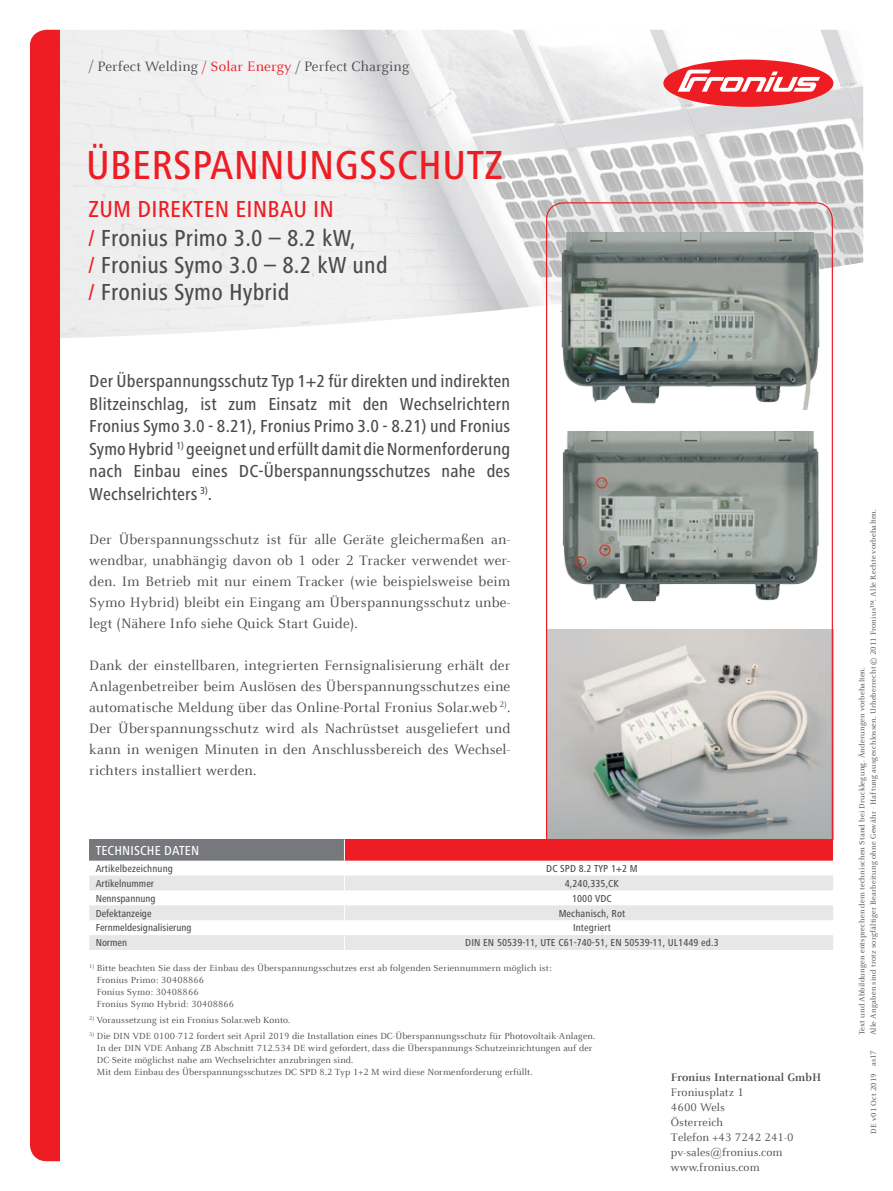
<style>
.page{position:relative;width:893px;height:1191px;background:#fff}
.page>*{position:absolute;margin:0;border:0;box-sizing:border-box;transform-origin:0 0}
.t1{font:500 condensed 42px "Frutiger Next LTW1 G";letter-spacing:.01em;color:#ee1d23}
.t2{font:500 condensed 24px/29.5px "Frutiger Next LTW1 G";letter-spacing:.01em;color:#4b4c4d}
.t3{font:500 condensed 18px/22.5px "Frutiger Next LTW1 G";letter-spacing:.01em;color:#4b4c4d;text-align:justify}
.t4{font:15px/21px "Celeste Offc Pro";letter-spacing:.01em;color:#4b4c4d;text-align:justify}
.t5{font:500 condensed 13.5px "Frutiger Next LTW1 G";letter-spacing:.01em;color:#fff}
.t6{font:12px/15px "Celeste Offc Pro";letter-spacing:.01em;color:#4b4c4d}
.t7{font:700 12px "Celeste Offc Pro";letter-spacing:.01em;color:#4b4c4d}
.t8{font:500 condensed 12px "Frutiger Next LTW1 G";color:#4b4c4d}
.t9{font:500 condensed 10.5px "Frutiger Next LTW1 G";letter-spacing:.01em;color:#4b4c4d}
.t10{font:9.75px/12px "Celeste Offc Pro";letter-spacing:.01em;color:#4b4c4d}
.t11{font:8.25px/11.2px "Celeste Offc Pro";letter-spacing:.025em;color:#4b4c4d}
.s1{color:#ee1d23}
</style>
<div class="page">
<img style="left:60px;top:30px;width:803px;height:308px">
<div style="left:663px;top:60px;width:170px;height:47px;background:#ee1d23;border-radius:50%"></div>
<svg style="left:678px;top:70px;width:142px;height:22px"></svg>
<div style="left:30px;top:30px;width:30px;height:1131px;background:#ee1d23"></div>
<svg style="left:545px;top:202px;width:288px;height:637px"></svg>
<img style="left:546px;top:233px;width:287px;height:177px">
<img style="left:546px;top:431px;width:287px;height:180px">
<div style="left:89px;top:839px;width:255px;height:21px;background:#76787b"></div>
<div style="left:344px;top:839px;width:489px;height:21px;background:#ee1d23"></div>
<svg style="left:89px;top:860px;width:744px;height:1px"></svg>
<svg style="left:89px;top:875px;width:744px;height:75px;fill:#e6e7e9"></svg>
<svg style="left:344px;top:839px;width:1px;height:111px"></svg>
<p class="t4" style="left:89px;top:55px;width:322px">/ Perfect Welding <span class="s1">/ Solar Energy</span> / Perfect Charging</p>
<h1 class="t1" style="left:86px;top:141px;width:294px">ÜBERSPANNUNGSSCH</h1>
<h1 class="t1" style="left:443px;top:141px;width:62px">UTZ</h1>
<h2 class="t2" style="left:89px;top:194px;width:269px"><span class="s1">Zum direkten Einbau in<br>/</span> Fronius Primo 3.0 – 8.2 kW,</h2>
<h2 class="t2" style="left:89px;top:252px;width:301px;line-height:27px"><span class="s1">/</span> Fronius Symo 3.0 – 8.2 kW und <span class="s1">/</span> Fronius Symo Hybrid</h2>
<p class="t3" style="left:89px;top:370px;width:422px">Der Überspannungsschutz Typ 1+2 für direkten und indirekten Blitzeinschlag, ist zum Einsatz mit den Wechselrichtern Fronius Symo 3.0 - 8.21), Fronius Primo 3.0 - 8.21) und Fronius Symo Hybrid <sup>1)</sup> geeignet und erfüllt damit die Normenforderung nach Einbau eines DC-Überspannungsschutzes nahe des Wechselrichters <sup>3)</sup>.</p>
<p class="t4" style="left:89px;top:528px;width:422px">Der Überspannungsschutz ist für alle Geräte gleichermaßen an&shy;wendbar, unabhängig davon ob 1 oder 2 Tracker verwendet wer&shy;den. Im Betrieb mit nur einem Tracker (wie beispielsweise beim Symo Hybrid) bleibt ein Eingang am Überspannungsschutz unbe&shy;legt (Nähere Info siehe Quick Start Guide).</p>
<p class="t4" style="left:89px;top:654px;width:422px">Dank der einstellbaren, integrierten Fernsignalisierung erhält der Anlagenbetreiber beim Auslösen des Überspannungsschutzes eine automatische Meldung über das Online-Portal Fronius Solar.web <sup>2)</sup>.<br>Der Überspannungsschutz wird als Nachrüstset ausgeliefert und kann in wenigen Minuten in den Anschlussbereich des Wechsel&shy;richters installiert werden.</p>
<p class="t5" style="left:96px;top:842px;width:105px">Technische Daten</p>
<p class="t9" style="left:96px;top:862px;width:79px">Artikelbezeichnung</p>
<p class="t9" style="left:546px;top:862px;width:93px">DC SPD 8.2 TYP 1+2 M</p>
<p class="t9" style="left:96px;top:877px;width:60px">Artikelnummer</p>
<p class="t9" style="left:565px;top:877px;width:56px">4,240,335,CK</p>
<p class="t9" style="left:96px;top:892px;width:62px">Nennspannung</p>
<p class="t9" style="left:572px;top:892px;width:40px">1000 VDC</p>
<p class="t9" style="left:96px;top:907px;width:57px">Defektanzeige</p>
<p class="t9" style="left:559px;top:907px;width:68px">Mechanisch, Rot</p>
<p class="t9" style="left:96px;top:922px;width:97px">Fernmeldesignalisierung</p>
<p class="t9" style="left:573px;top:922px;width:39px">I ntegriert</p>
<p class="t9" style="left:96px;top:936px;width:33px">Normen</p>
<p class="t9" style="left:465px;top:936px;width:255px">DIN EN 50539-11, UTE C61-740-51, EN 50539-11, UL1449 ed.3</p>
<p class="t10" style="left:97px;top:961px;width:457px;text-indent:-8px"><sup>1)</sup> Bitte beachten Sie dass der Einbau des Überspannungsschutzes erst ab folgenden Seriennummern möglich ist:<br>Fronius Primo: 30408866<br>Fonius Symo: 30408866<br>Fronius Symo Hybrid: 30408866</p>
<p class="t10" style="left:89px;top:1014px;width:202px"><sup>2)</sup> Voraussetzung ist ein Fronius Solar.web Konto.</p>
<p class="t10" style="left:97px;top:1030px;width:500px;text-indent:-8px"><sup>3)</sup> Die DIN VDE 0100-712 fordert seit April 2019 die Installation eines DC-Überspannungsschutz für Photovoltaik-Anlagen.<br>In der DIN VDE Anhang ZB Abschnitt 712.534 DE wird gefordert, dass die Überspannungs-Schutzeinrichtungen auf der DC-Seite möglichst nahe am Wechselrichter anzubringen sind.<br>Mit dem Einbau des Überspannungsschutzes DC SPD 8.2 Typ 1+2 M wird diese Normenforderung erfüllt.</p>
<p class="t8" style="left:79px;top:985px;width:105px">innovationsführer sein.</p>
<p class="t7" style="left:671px;top:1069px;width:152px">Fronius International GmbH</p>
<p class="t6" style="left:671px;top:1084px;width:124px">Froniusplatz 1<br>4600 Wels<br>Österreich<br>Telefon +43 7242 241-0 pv-sales@fronius.com www.fronius.com</p>
<p class="t11" style="left:856px;top:1035px;width:528px;rotate:-90deg">Text und Abbildungen entsprechen dem technischen Stand bei Drucklegung. Änderungen vorbehalten.<br>Alle Angaben sind trotz sorgfältiger Bearbeitung ohne Gewähr - Haftung ausgeschlossen. Urheberrecht © 2011 Fronius™. Alle Rechte vorbehalten.</p>
<p class="t11" style="left:868px;top:1066px;width:17px;rotate:-90deg">as17</p>
<p class="t11" style="left:868px;top:1133px;width:62px;rotate:-90deg">DE v01 Oct 2019</p>
</div>
